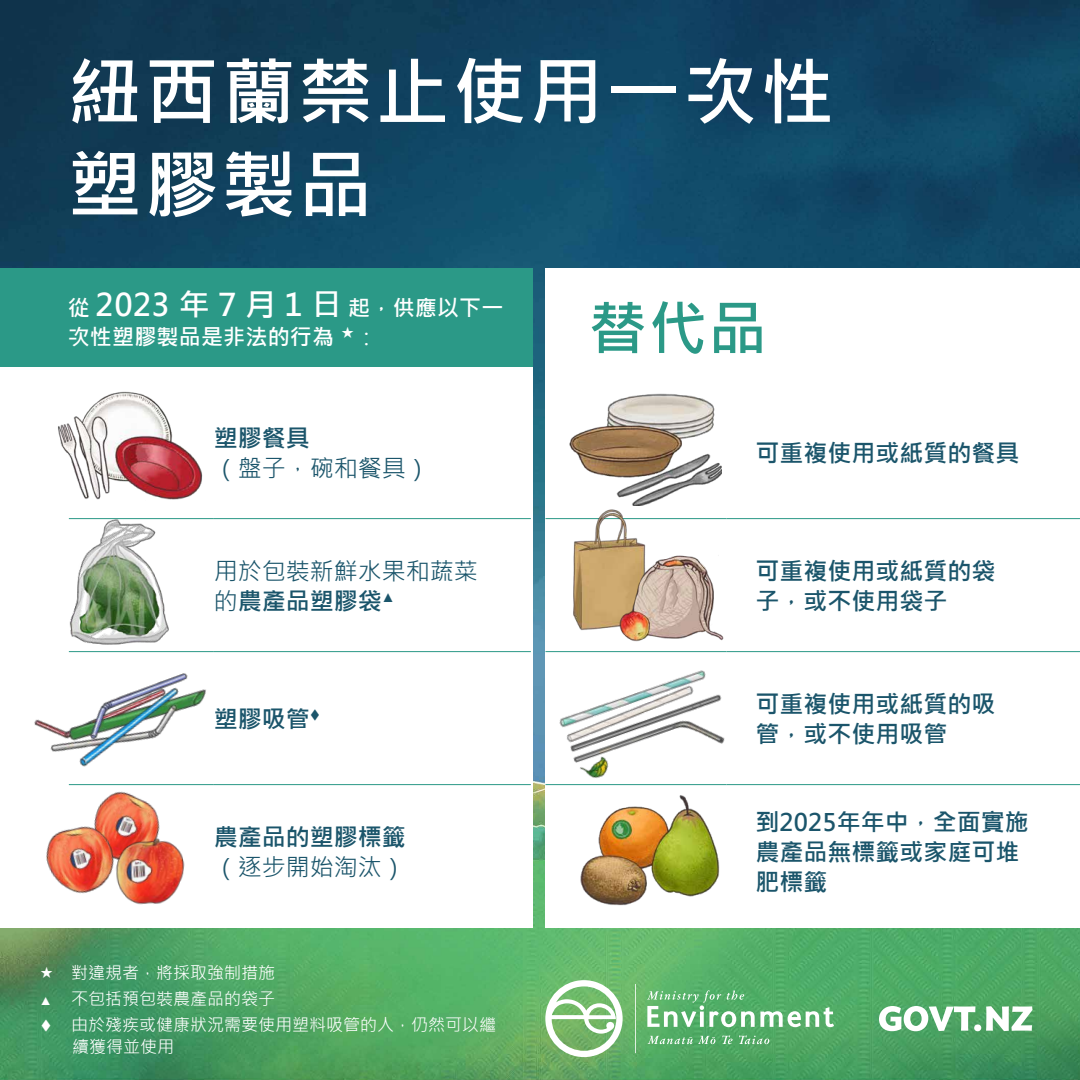
<style>
.page{position:relative;width:1080px;height:1080px;background:#fff}
.page>*{position:absolute;margin:0;border:0;box-sizing:border-box;transform-origin:0 0}
.t1{font:700 74px/93px "Microsoft Jheng Hei";letter-spacing:.04em;color:#fff}
.t2{font:700 58.8px "Microsoft Jheng Hei";color:#2b9987}
.t3{font:700 31px "Microsoft Jheng Hei";color:#fff}
.t4{font:700 24px/30px "Microsoft Jheng Hei";color:#1b556b}
.t5{font:24px/30px "Microsoft Jheng Hei";color:#1b556b}
.t6{font:700 22px "Microsoft Jheng Hei";letter-spacing:.01em;color:#fff}
.t7{font:17px/22px "Microsoft Jheng Hei";color:#fff}
.s1{font-size:22px}
.s2{font-weight:400}
.s3{font-weight:700}
.s4{font-family:"Stabil Grotesk";font-weight:500;font-size:11px}
</style>
<div class="page">
<img style="left:0;top:0;width:1079px;height:1080px">
<div style="left:0;top:338px;width:532px;height:590px;background:#fff"></div>
<div style="left:546px;top:269px;width:534px;height:659px;background:#fff"></div>
<div style="left:0;top:269px;width:532px;height:98px;background:#2b9987"></div>
<svg style="left:545px;top:980px;width:289px;height:77px;background:#77bd81"></svg>
<svg style="left:879px;top:1006px;width:97px;height:25px"></svg>
<div style="left:974px;top:1024px;width:7px;height:7px;background:#fff;border-radius:50%"></div>
<svg style="left:986px;top:1006px;width:46px;height:25px"></svg>
<hr style="left:69px;top:784px;width:145px;height:1px;background:#2b9987">
<hr style="left:214px;top:784px;width:317px;height:1px;background:#2b9987">
<hr style="left:69px;top:651px;width:145px;height:1px;background:#2b9987">
<hr style="left:214px;top:651px;width:317px;height:1px;background:#2b9987">
<hr style="left:545px;top:518px;width:181px;height:1px;background:#2b9987">
<hr style="left:726px;top:518px;width:354px;height:1px;background:#2b9987">
<hr style="left:545px;top:651px;width:181px;height:1px;background:#2b9987">
<hr style="left:726px;top:651px;width:354px;height:1px;background:#2b9987">
<hr style="left:545px;top:784px;width:181px;height:1px;background:#2b9987">
<hr style="left:726px;top:784px;width:354px;height:1px;background:#2b9987">
<hr style="left:69px;top:518px;width:145px;height:1px;background:#2b9987">
<hr style="left:214px;top:518px;width:317px;height:1px;background:#2b9987">
<img style="left:566px;top:509px;width:83px;height:121px">
<img style="left:612px;top:552px;width:112px;height:90px">
<img style="left:79px;top:784px;width:94px;height:52px">
<img style="left:46px;top:815px;width:81px;height:79px">
<img style="left:111px;top:836px;width:74px;height:69px">
<img style="left:580px;top:801px;width:140px;height:105px">
<img style="left:550px;top:670px;width:194px;height:131px">
<img style="left:34px;top:673px;width:172px;height:94px">
<img style="left:69px;top:519px;width:117px;height:126px">
<img style="left:569px;top:393px;width:153px;height:113px">
<img style="left:58px;top:391px;width:145px;height:109px">
<svg style="left:41px;top:966px;width:12px;height:12px"></svg>
<h1 class="t1" style="left:68px;top:46px;width:768px">紐西蘭禁止使用一次性塑膠製品</h1>
<p class="t3" style="left:68px;top:285px;width:437px"><span class="s1">從</span> 2023 年 7 月 1 日 <span class="s1">起，供應以下一</span></p>
<p class="t6" style="left:68px;top:323px;width:311px">次性塑膠製品是非法的行為 <span class="s2">：</span></p>
<p class="t4" style="left:214px;top:423px;width:98px">塑膠餐具</p>
<p class="t5" style="left:214px;top:453px;width:218px">（盤子，碗和餐具）</p>
<h2 class="t2" style="left:588px;top:292px;width:180px">替代品</h2>
<p class="t4" style="left:755px;top:438px;width:265px">可重複使用或紙質的餐具</p>
<p class="t5" style="left:214px;top:556px;width:266px">用於包裝新鮮水果和蔬菜的<span class="s3">農產品塑膠袋</span><sup>▲</sup></p>
<p class="t4" style="left:755px;top:556px;width:241px">可重複使用或紙質的袋子，或不使用袋子</p>
<p class="t4" style="left:214px;top:704px;width:108px">塑膠吸管▼</p>
<p class="t4" style="left:214px;top:822px;width:193px">農產品的塑膠標籤</p>
<p class="t5" style="left:214px;top:852px;width:193px">（逐步開始淘汰）</p>
<p class="t7" style="left:71px;top:962px;width:205px">對違規者，將採取強制措施</p>
<p class="t7" style="left:41px;top:988px;width:235px"><span class="s4">▲</span> 不包括預包裝農產品的袋子</p>
<p class="t7" style="left:72px;top:1014px;width:426px;text-indent:-32px">▼ 由於殘疾或健康狀況需要使用塑料吸管的人，仍然可以繼續獲得並使用</p>
<p class="t4" style="left:755px;top:689px;width:241px">可重複使用或紙質的吸管，或不使用吸管</p>
<p class="t4" style="left:755px;top:807px;width:275px">到2025年年中，全面實施農產品無標籤或家庭可堆肥標籤</p>
</div>
